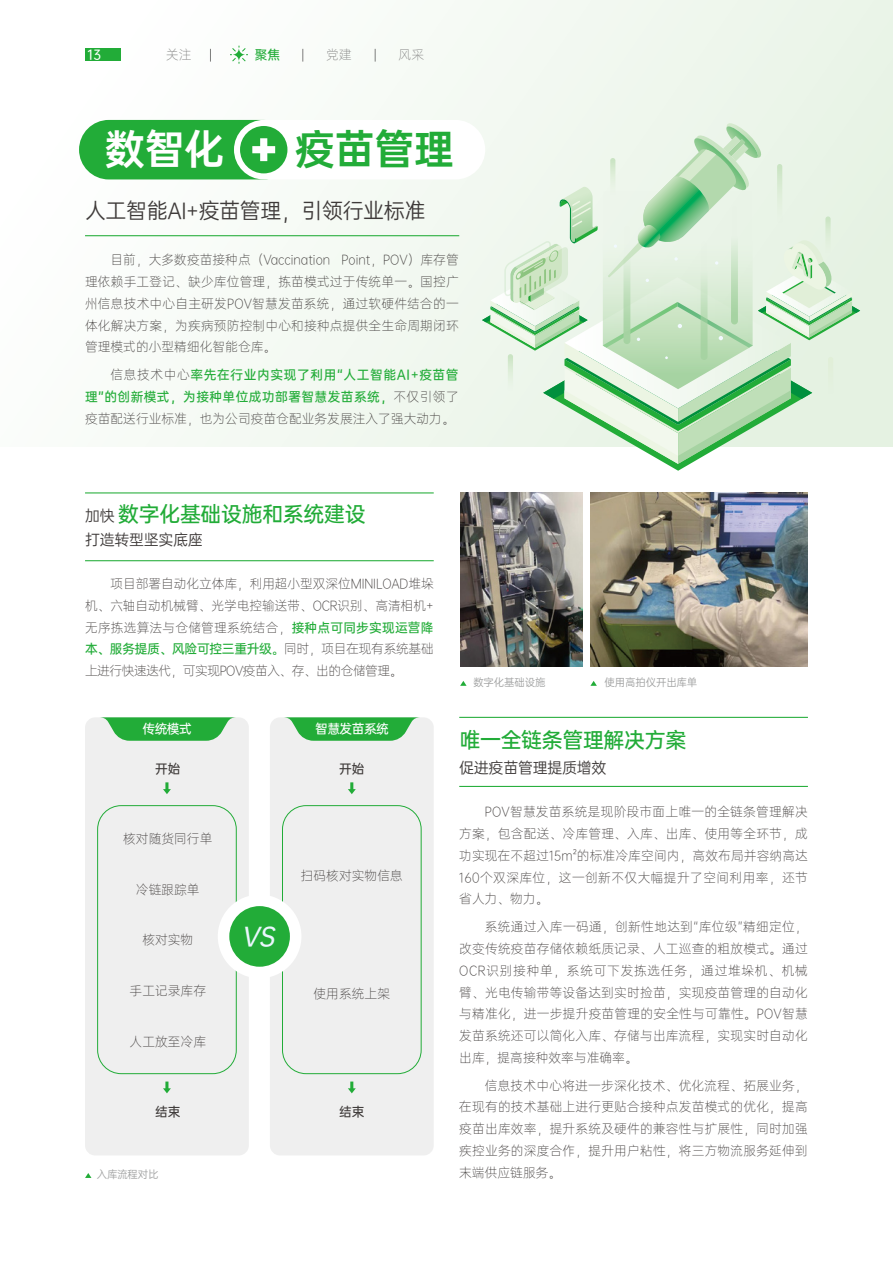
<style>
.page{position:relative;width:893px;height:1263px;background:#fff}
.page>*{position:absolute;margin:0;border:0;box-sizing:border-box;transform-origin:0 0}
.t1{font:40.5px "OPPO Sans B";color:#22ac38}
.t2{font:40.5px "OPPO Sans B";color:#fff}
.t3{font:italic 24.75px "OPPO Sans M";color:#eaf6fd}
.t4{font:21px "OPPO Sans M";letter-spacing:-.02em;color:#22ac38}
.t5{font:21px "OPPO Sans R";letter-spacing:-.02em;color:#3e3a39}
.t6{font:15px/24px "OPPO Sans R";letter-spacing:-.02em;color:#3e3a39}
.t7{font:12.75px/21.8px "OPPO Sans L";letter-spacing:.005em;color:#3e3a39;text-align:justify}
.t8{font:12.75px/21.8px "OPPO Sans M";letter-spacing:.03em;color:#22ac38;text-align:right}
.t9{font:12.75px "OPPO Sans M";letter-spacing:-.025em;color:#22ac38}
.t10{font:12.75px "OPPO Sans L";letter-spacing:-.04em;color:#3e3a39}
.t11{font:12.75px "OPPO Sans M";letter-spacing:-.04em;color:#fff}
.t12{font:12.75px "OPPO Sans M";color:#3e3a39}
.t13{font:12.75px "OPPO Sans L";color:#7d7d7d}
.t14{font:10.5px "OPPO Sans R";letter-spacing:-.02em;color:#9fa0a0}
.s1{font-family:"OPPO Sans L";color:#3e3a39}
.s2{font-family:"OPPO Sans M";color:#22ac38}
</style>
<div class="page">
<div style="left:0;top:0;width:893px;height:446px;background:linear-gradient(to right,#fdfefd,#e9f4e7)"></div>
<div style="left:85px;top:48px;width:35px;height:13px;background:#22ac38"></div>
<svg style="left:210px;top:49px;width:1px;height:13px"></svg>
<svg style="left:303px;top:49px;width:1px;height:13px"></svg>
<svg style="left:375px;top:49px;width:1px;height:13px"></svg>
<svg style="left:230px;top:46px;width:18px;height:18px"></svg>
<hr style="left:85px;top:560px;width:349px;height:1px;background:#22ac38">
<hr style="left:85px;top:492px;width:349px;height:1px;background:#22ac38">
<hr style="left:85px;top:235px;width:374px;height:1px;background:#22ac38">
<hr style="left:459px;top:786px;width:349px;height:1px;background:#22ac38">
<hr style="left:459px;top:717px;width:349px;height:1px;background:#22ac38">
<div style="left:85px;top:717px;width:164px;height:438px;background:#efefef;border-radius:10px"></div>
<div style="left:270px;top:717px;width:164px;height:438px;background:#efefef;border-radius:10px"></div>
<svg style="left:460px;top:681px;width:7px;height:5px"></svg>
<svg style="left:85px;top:1173px;width:6px;height:5px"></svg>
<svg style="left:590px;top:681px;width:7px;height:5px"></svg>
<img style="left:460px;top:493px;width:123px;height:173px">
<img style="left:590px;top:493px;width:218px;height:173px">
<svg style="left:101px;top:717px;width:134px;height:24px"></svg>
<svg style="left:285px;top:717px;width:134px;height:24px"></svg>
<div style="left:97px;top:805px;width:140px;height:269px;border:1px solid #22ac38;border-radius:24px"></div>
<div style="left:282px;top:805px;width:140px;height:269px;border:1px solid #22ac38;border-radius:24px"></div>
<div style="left:218px;top:894px;width:83px;height:84px;background:#fff;border-radius:50%"></div>
<div style="left:229px;top:906px;width:61px;height:61px;background:#22ac38;border-radius:50%"></div>
<svg style="left:163px;top:782px;width:8px;height:12px"></svg>
<svg style="left:348px;top:782px;width:8px;height:12px"></svg>
<svg style="left:163px;top:1081px;width:8px;height:12px"></svg>
<svg style="left:348px;top:1081px;width:8px;height:12px"></svg>
<svg style="left:482px;top:123px;width:378px;height:348px"></svg>
<div style="left:79px;top:120px;width:214px;height:59px;background:#22ac38;border-radius:30px"></div>
<div style="left:234px;top:120px;width:251px;height:59px;background:#fff;border-radius:30px"></div>
<div style="left:240px;top:126px;width:47px;height:47px;background:#22ac38;border-radius:50%"></div>
<svg style="left:252px;top:138px;width:23px;height:23px"></svg>
<p class="t11" style="left:88px;top:44px;width:15px">13</p>
<p class="t13" style="left:166px;top:45px;width:27px">关注</p>
<p class="t8" style="left:255px;top:43px;width:27px">聚焦</p>
<p class="t13" style="left:326px;top:45px;width:27px">党建</p>
<p class="t13" style="left:399px;top:45px;width:27px">风采</p>
<h1 class="t2" style="left:105px;top:114px;width:121px">数智化</h1>
<h1 class="t1" style="left:295px;top:114px;width:161px">疫苗管理</h1>
<h3 class="t5" style="left:85px;top:194px;width:342px">人工智能AI+疫苗管理，引领行业标准</h3>
<p class="t7" style="left:85px;top:248px;width:375px;text-indent:26px">目前，大多数疫苗接种点（Vaccination Point，POV）库存管理依赖手工登记、缺少库位管理，拣苗模式过于传统单一。国控广州信息技术中心自主研发POV智慧发苗系统，通过软硬件结合的一体化解决方案，为疾病预防控制中心和接种点提供全生命周期闭环管理模式的小型精细化智能仓库。</p>
<p class="t8" style="left:85px;top:363px;width:375px"><span class="s1">信息技术中心</span>率先在行业内实现了利用“人工智能AI+疫苗管<br>理”的创新模式，为接种单位成功部署智慧发苗系统，<span class="s1">不仅引领了</span></p>
<p class="t7" style="left:85px;top:407px;width:371px">疫苗配送行业标准，也为公司疫苗仓配业务发展注入了强大动力。</p>
<h3 class="t4" style="left:118px;top:497px;width:249px">数字化基础设施和系统建设</h3>
<p class="t6" style="left:85px;top:503px;width:119px">加快<br>打造转型坚实底座</p>
<p class="t7" style="left:85px;top:572px;width:350px;text-indent:26px">项目部署自动化立体库，利用超小型双深位MINILOAD堆垛机、六轴自动机械臂、光学电控输送带、OCR识别、高清相机+无序拣选算法与仓储管理系统结合，<span class="s2">接种点可同步实现运营降</span></p>
<p class="t9" style="left:85px;top:638px;width:350px">本、服务提质、风险可控三重升级。<span class="s1">同时，项目在现有系统基础</span></p>
<p class="t10" style="left:85px;top:661px;width:319px">上进行快速迭代，可实现POV疫苗入、存、出的仓储管理。</p>
<p class="t11" style="left:142px;top:719px;width:51px">传统模式</p>
<p class="t11" style="left:315px;top:719px;width:75px">智慧发苗系统</p>
<p class="t12" style="left:155px;top:758px;width:27px">开始</p>
<p class="t12" style="left:339px;top:758px;width:27px">开始</p>
<p class="t7" style="left:123px;top:827px;width:91px">核对随货同行单</p>
<p class="t7" style="left:136px;top:878px;width:65px">冷链跟踪单</p>
<p class="t7" style="left:142px;top:928px;width:52px">核对实物</p>
<p class="t7" style="left:130px;top:979px;width:78px">手工记录库存</p>
<p class="t7" style="left:130px;top:1030px;width:78px">人工放至冷库</p>
<p class="t12" style="left:155px;top:1102px;width:27px">结束</p>
<p class="t14" style="left:97px;top:1166px;width:63px">入库流程对比</p>
<h2 class="t3" style="left:241px;top:917px;width:41px">VS</h2>
<p class="t7" style="left:301px;top:864px;width:104px">扫码核对实物信息</p>
<p class="t7" style="left:314px;top:982px;width:78px">使用系统上架</p>
<p class="t12" style="left:339px;top:1102px;width:27px">结束</p>
<p class="t14" style="left:473px;top:674px;width:74px">数字化基础设施</p>
<p class="t14" style="left:605px;top:674px;width:94px">使用高拍仪开出库单</p>
<h3 class="t4" style="left:460px;top:723px;width:228px">唯一全链条管理解决方案</h3>
<p class="t6" style="left:459px;top:755px;width:149px">促进疫苗管理提质增效</p>
<p class="t7" style="left:459px;top:800px;width:350px;text-indent:26px">POV智慧发苗系统是现阶段市面上唯一的全链条管理解决方案，包含配送、冷库管理、入库、出库、使用等全环节，成功实现在不超过15m²的标准冷库空间内，高效布局并容纳高达160个双深库位，这一创新不仅大幅提升了空间利用率，还节省人力、物力。</p>
<p class="t7" style="left:459px;top:915px;width:350px;text-indent:26px">系统通过入库一码通，创新性地达到“库位级”精细定位，改变传统疫苗存储依赖纸质记录、人工巡查的粗放模式。通过OCR识别接种单，系统可下发拣选任务，通过堆垛机、机械臂、光电传输带等设备达到实时捡苗，实现疫苗管理的自动化与精准化，进一步提升疫苗管理的安全性与可靠性。POV智慧发苗系统还可以简化入库、存储与出库流程，实现实时自动化出库，提高接种效率与准确率。</p>
<p class="t7" style="left:459px;top:1073px;width:350px;text-indent:26px">信息技术中心将进一步深化技术、优化流程、拓展业务，在现有的技术基础上进行更贴合接种点发苗模式的优化，提高疫苗出库效率，提升系统及硬件的兼容性与扩展性，同时加强疾控业务的深度合作，提升用户粘性，将三方物流服务延伸到末端供应链服务。</p>
</div>
